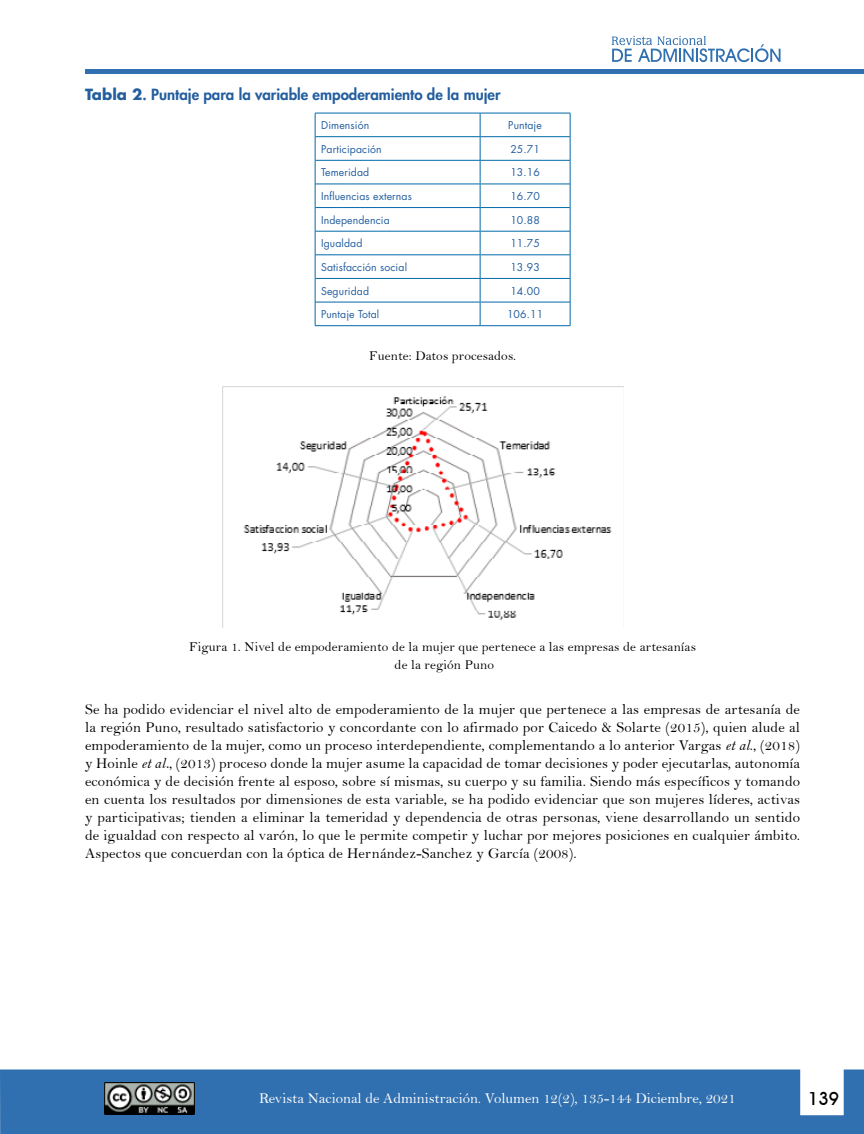
<style>
.page{position:relative;width:864px;height:1134px;background:#fff}
.page>*{position:absolute;margin:0;border:0;box-sizing:border-box;transform-origin:0 0}
.t1{font:700 18px "Decker";color:#000}
.t2{font:15px/18px "Bell";letter-spacing:.01em;color:#000;text-align:justify}
.t3{font:15px "Bell";color:#fff}
.t4{font:800 15px "Futura Std";color:#235e9f}
.t5{font:13.5px/18px "Bell";letter-spacing:.01em;color:#000;text-align:center}
.t6{font:10.5px "Futura Std";letter-spacing:.01em;color:#235e9f}
.s1{font-weight:700}
.s2{font-family:"Bell MT Italic"}
</style>
<div class="page">
<svg style="left:612px;top:36px;width:169px;height:26px"></svg>
<div style="left:85px;top:69px;width:779px;height:5px;background:#3170b0"></div>
<div style="left:0;top:1070px;width:864px;height:64px;background:#3170b0"></div>
<img style="left:104px;top:1083px;width:90px;height:31px">
<hr style="left:315px;top:113px;width:165px;height:1px;background:#006aa9">
<hr style="left:480px;top:113px;width:90px;height:1px;background:#006aa9">
<svg style="left:315px;top:113px;width:1px;height:212px"></svg>
<svg style="left:570px;top:113px;width:1px;height:213px"></svg>
<hr style="left:315px;top:325px;width:165px;height:1px;background:#006aa9">
<hr style="left:480px;top:325px;width:90px;height:1px;background:#006aa9">
<hr style="left:315px;top:136px;width:165px;height:1px;background:#006aa9">
<hr style="left:480px;top:136px;width:90px;height:1px;background:#006aa9">
<hr style="left:315px;top:160px;width:165px;height:1px;background:#006aa9">
<hr style="left:480px;top:160px;width:90px;height:1px;background:#006aa9">
<hr style="left:315px;top:184px;width:165px;height:1px;background:#006aa9">
<hr style="left:480px;top:184px;width:90px;height:1px;background:#006aa9">
<hr style="left:315px;top:207px;width:165px;height:1px;background:#006aa9">
<hr style="left:480px;top:207px;width:90px;height:1px;background:#006aa9">
<hr style="left:315px;top:231px;width:165px;height:1px;background:#006aa9">
<hr style="left:480px;top:231px;width:90px;height:1px;background:#006aa9">
<hr style="left:315px;top:254px;width:165px;height:1px;background:#006aa9">
<hr style="left:480px;top:254px;width:90px;height:1px;background:#006aa9">
<hr style="left:315px;top:278px;width:165px;height:1px;background:#006aa9">
<hr style="left:480px;top:278px;width:90px;height:1px;background:#006aa9">
<hr style="left:315px;top:302px;width:165px;height:1px;background:#006aa9">
<hr style="left:480px;top:302px;width:90px;height:1px;background:#006aa9">
<svg style="left:480px;top:113px;width:1px;height:213px"></svg>
<img style="left:222px;top:386px;width:401px;height:242px">
<p class="t4" style="left:85px;top:85px;width:417px"><span class="s1">Tabla 2</span>. Puntaje para la variable empoderamiento de la mujer</p>
<p class="t6" style="left:321px;top:119px;width:50px">Dimensión</p>
<p class="t6" style="left:508px;top:119px;width:35px">Puntaje</p>
<p class="t6" style="left:321px;top:142px;width:62px">Participación</p>
<p class="t6" style="left:510px;top:142px;width:31px">25.71</p>
<p class="t6" style="left:321px;top:166px;width:50px">Temeridad</p>
<p class="t6" style="left:510px;top:166px;width:31px">13.16</p>
<p class="t6" style="left:321px;top:190px;width:92px">Influencias externas</p>
<p class="t6" style="left:510px;top:190px;width:31px">16.70</p>
<p class="t6" style="left:321px;top:213px;width:70px">Independencia</p>
<p class="t6" style="left:510px;top:213px;width:31px">10.88</p>
<p class="t6" style="left:321px;top:237px;width:43px">Igualdad</p>
<p class="t6" style="left:510px;top:237px;width:31px">11.75</p>
<p class="t6" style="left:321px;top:260px;width:87px">Satisfacción social</p>
<p class="t6" style="left:510px;top:260px;width:31px">13.93</p>
<p class="t6" style="left:321px;top:284px;width:50px">Seguridad</p>
<p class="t6" style="left:510px;top:284px;width:31px">14.00</p>
<p class="t6" style="left:321px;top:308px;width:60px">Puntaje Total</p>
<p class="t6" style="left:507px;top:308px;width:38px">106.11</p>
<p class="t5" style="left:369px;top:347px;width:148px">Fuente: Datos procesados.</p>
<p class="t5" style="left:189px;top:637px;width:508px">Figura 1. Nivel de empoderamiento de la mujer que pertenece a las empresas de artesanías de la región Puno</p>
<p class="t2" style="left:85px;top:700px;width:717px">Se ha podido evidenciar el nivel alto de empoderamiento de la mujer que pertenece a las empresas de artesanía de la región Puno, resultado satisfactorio y concordante con lo afirmado por Caicedo &amp; Solarte (2015), quien alude al empoderamiento de la mujer, como un proceso interdependiente, complementando a lo anterior Vargas <span class="s2">et al</span>., (2018) y Hoinle <span class="s2">et al.</span>, (2013) proceso donde la mujer asume la capacidad de tomar decisiones y poder ejecutarlas, autonomía económica y de decisión frente al esposo, sobre sí mismas, su cuerpo y su familia. Siendo más específicos y tomando en cuenta los resultados por dimensiones de esta variable, se ha podido evidenciar que son mujeres líderes, activas y participativas; tienden a eliminar la temeridad y dependencia de otras personas, viene desarrollando un sentido de igualdad con respecto al varón, lo que le permite competir y luchar por mejores posiciones en cualquier ámbito.<br>Aspectos que concuerdan con la óptica de Hernández-Sanchez y García (2008).</p>
<p class="t3" style="left:259px;top:1089px;width:478px">Revista Nacional de Administración. Volumen 12(2), 135-144 Diciembre, 2021</p>
<p class="t1" style="left:808px;top:1088px;width:32px">139</p>
</div>
